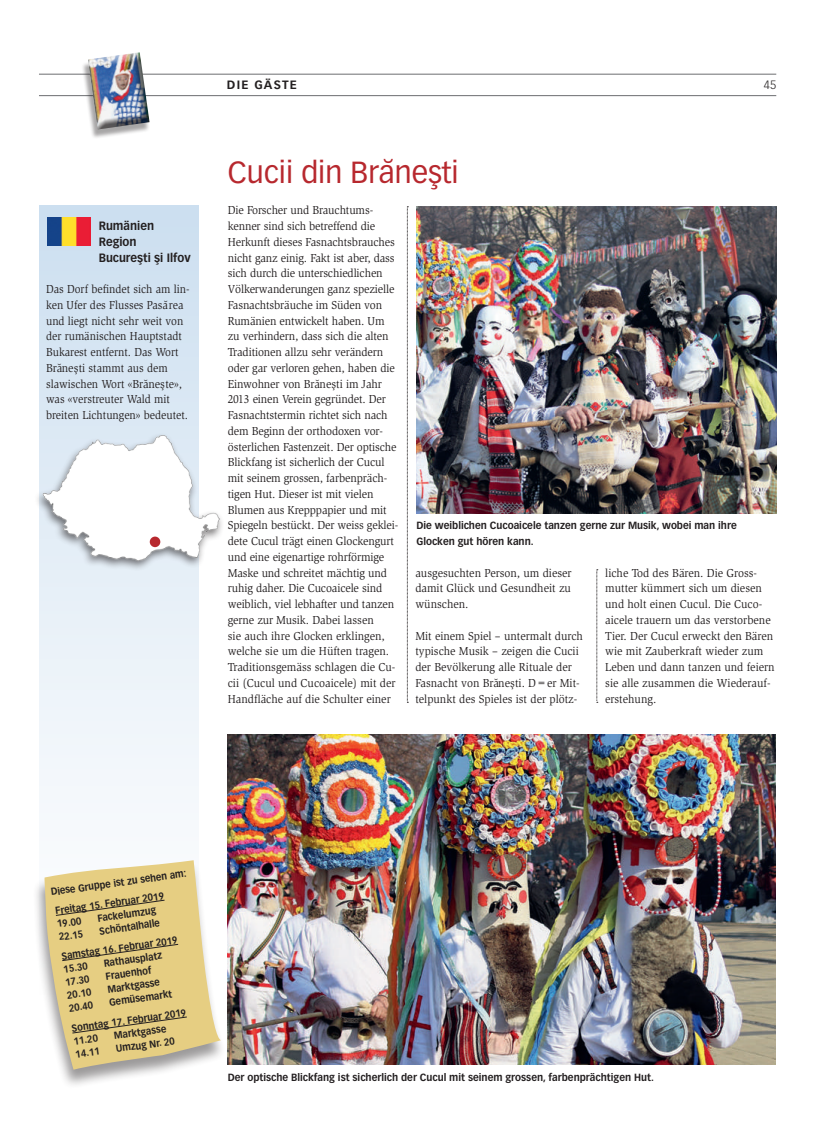
<style>
.page{position:relative;width:833px;height:1134px;background:#fff}
.page>*{position:absolute;margin:0;border:0;box-sizing:border-box;transform-origin:0 0}
.t1{font:30px "Vectora LH";color:#b7282e}
.t2{font:11.88px/15.8px "Slimbach";letter-spacing:-.01em;color:#231f20;scale:.94 1}
.t3{font:11.88px/15.8px "Slimbach";letter-spacing:-.01em;color:#231f20;scale:.92 1}
.t4{font:700 11.88px/15.8px "Vectora LH";color:#231f20;scale:.95 1}
.t5{font:700 11.88px "Vectora LH";letter-spacing:.1em;color:#231f20}
.t6{font:300 11.88px "Vectora LH";color:#231f20}
.t7{font:700 10.25px/15.8px "Vectora LH";color:#231f20;scale:.95 1}
.t8{font:700 10px/19.4px "Vectora LH";color:#231f20;scale:.92 1}
</style>
<div class="page">
<hr style="left:39px;top:95px;width:737px;height:1px;background:#6c6d70">
<hr style="left:39px;top:74px;width:737px;height:1px;background:#6c6d70">
<div style="left:81px;top:55px;width:69px;height:84px;background:#231f20;opacity:.4"></div>
<img style="left:88px;top:52px;width:62px;height:78px">
<svg style="left:39px;top:206px;width:159px;height:597px"></svg>
<img style="left:228px;top:734px;width:548px;height:331px">
<img style="left:416px;top:207px;width:360px;height:307px">
<div style="left:34px;top:433px;width:190px;height:139px;background:#231f20;opacity:.6"></div>
<img style="left:40px;top:431px;width:184px;height:137px">
<div style="left:150px;top:537px;width:10px;height:10px;background:#b7282e;border-radius:50%"></div>
<svg style="left:407px;top:206px;width:1px;height:497px"></svg>
<svg style="left:596px;top:569px;width:2px;height:134px"></svg>
<img style="left:48px;top:218px;width:42px;height:28px">
<div style="left:33px;top:861px;width:194px;height:228px;background:#231f20;opacity:.45"></div>
<svg style="left:44px;top:860px;width:177px;height:210px;background:#e4d198"></svg>
<p class="t4" style="left:99px;top:218px;width:98px">Rumänien<br>Region<br>Bucures¸ti s¸i Ilfov</p>
<p class="t3" style="left:46px;top:281px;width:157px">Das Dorf befindet sich am lin&shy;ken Ufer des Flusses Pasa˘rea und liegt nicht sehr weit von der rumänischen Hauptstadt<br>Bukarest entfernt. Das Wort<br>Bra˘nes¸ti stammt aus dem slawischen Wort «Bra˘nes¸te», was «verstreuter Wald mit breiten Lichtungen» bedeutet.</p>
<p class="t5" style="left:227px;top:78px;width:71px">DIE GÄSTE</p>
<p class="t6" style="left:764px;top:78px;width:14px">45</p>
<h1 class="t1" style="left:228px;top:154px;width:232px">Cucii din Bra˘nes¸ti</h1>
<p class="t2" style="left:228px;top:202px;width:183px">Die Forscher und Brauchtums&shy;kenner sind sich betreffend die Herkunft dieses Fasnachtsbrauches nicht ganz einig. Fakt ist aber, dass sich durch die unterschiedlichen Völkerwanderungen ganz spezielle Fasnachtsbräuche im Süden von Rumänien entwickelt haben. Um zu verhindern, dass sich die alten Traditionen allzu sehr verändern oder gar verloren gehen, haben die Einwohner von Bra˘nes¸ti im Jahr 2013 einen Verein gegründet. Der Fasnachtstermin richtet sich nach dem Beginn der orthodoxen vor&shy;österlichen Fastenzeit. Der optische Blickfang ist sicherlich der Cucul mit seinem grossen, farbenpräch&shy;tigen Hut. Dieser ist mit vielen Blumen aus Krepppapier und mit Spiegeln bestückt. Der weiss geklei&shy;dete Cucul trägt einen Glockengurt und eine eigenartige rohrförmige Maske und schreitet mächtig und ruhig daher. Die Cucoaicele sind weiblich, viel lebhafter und tanzen gerne zur Musik. Dabei lassen<br>sie auch ihre Glocken erklingen, welche sie um die Hüften tragen.<br>Traditionsgemäss schlagen die Cu&shy;cii (Cucul und Cucoaicele) mit der Handfläche auf die Schulter einer</p>
<p class="t7" style="left:416px;top:518px;width:339px">Die weiblichen Cucoaicele tanzen gerne zur Musik, wobei man ihre<br>Glocken gut hören kann.</p>
<p class="t2" style="left:415px;top:565px;width:168px;text-align:justify">ausgesuchten Person, um dieser damit Glück und Gesundheit zu wünschen.</p>
<p class="t2" style="left:415px;top:628px;width:180px">Mit einem Spiel – untermalt durch typische Musik – zeigen die Cucii der Bevölkerung alle Rituale der Fasnacht von Bra˘nes¸ti. D=er Mit&shy;telpunkt des Spieles ist der plötz-</p>
<p class="t2" style="left:605px;top:565px;width:182px">liche Tod des Bären. Die Gross&shy;mutter kümmert sich um diesen und holt einen Cucul. Die Cuco&shy;aicele trauern um das verstorbene<br>Tier. Der Cucul erweckt den Bären wie mit Zauberkraft wieder zum<br>Leben und dann tanzen und feiern sie alle zusammen die Wiederauf&shy;erstehung.</p>
<p class="t8" style="left:50px;top:882px;width:150px;rotate:-8deg">Diese Gruppe ist zu sehen am:<br>Freitag 15. Februar 2019</p>
<p class="t8" style="left:56px;top:914px;width:28px;rotate:-8deg">19.00</p>
<p class="t8" style="left:96px;top:909px;width:66px;rotate:-8deg">Fackelumzug</p>
<p class="t8" style="left:58px;top:927px;width:129px;text-indent:41px;rotate:-8deg">Schöntalhalle<br>Samstag 16. Februar 2019</p>
<p class="t8" style="left:62px;top:959px;width:28px;rotate:-8deg">15.30</p>
<p class="t8" style="left:58px;top:927px;width:28px;rotate:-8deg">22.15</p>
<p class="t8" style="left:103px;top:954px;width:65px;rotate:-8deg">Rathausplatz</p>
<p class="t8" style="left:104px;top:967px;width:52px;rotate:-8deg">Frauenhof</p>
<p class="t8" style="left:64px;top:972px;width:28px;rotate:-8deg">17.30</p>
<p class="t8" style="left:106px;top:980px;width:59px;rotate:-8deg">Marktgasse</p>
<p class="t8" style="left:66px;top:985px;width:28px;rotate:-8deg">20.10</p>
<p class="t8" style="left:67px;top:998px;width:127px;line-height:20.6px;text-indent:41px;rotate:-8deg">Gemüsemarkt<br>Sonntag 17. Februar 2019</p>
<p class="t8" style="left:72px;top:1032px;width:28px;rotate:-8deg">11.20</p>
<p class="t8" style="left:68px;top:998px;width:28px;rotate:-8deg">20.40</p>
<p class="t8" style="left:113px;top:1026px;width:59px;rotate:-8deg">Marktgasse</p>
<p class="t8" style="left:115px;top:1039px;width:66px;rotate:-8deg">Umzug Nr. 20</p>
<p class="t8" style="left:74px;top:1045px;width:28px;rotate:-8deg">14.11</p>
<p class="t7" style="left:228px;top:1069px;width:450px">Der optische Blickfang ist sicherlich der Cucul mit seinem grossen, farbenprächtigen Hut.</p>
</div>
